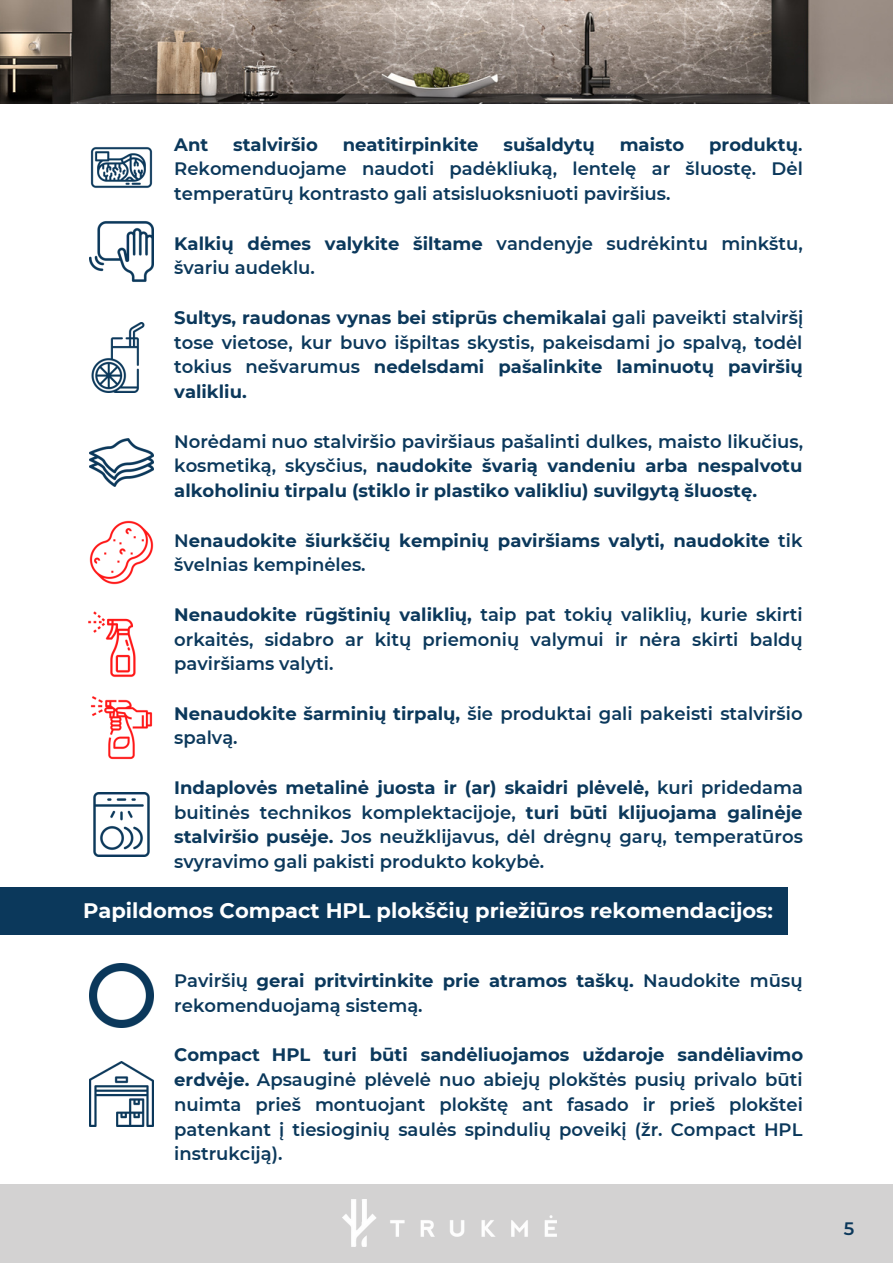
<style>
.page{position:relative;width:893px;height:1264px;background:#fff}
.page>*{position:absolute;margin:0;border:0;box-sizing:border-box;transform-origin:0 0}
.t1{font:700 21px "Montserrat";color:#fff}
.t2{font:600 18px/24.8px "Montserrat";color:#0b385b;text-align:justify}
.t3{font:700 18px/24.8px "Montserrat";color:#0b385b;text-align:justify}
.s1{font-weight:700}
.s2{font-weight:600}
</style>
<div class="page">
<img style="left:0;top:0;width:892px;height:103px">
<div style="left:0;top:1184px;width:892px;height:78px;background:#d3d2d2"></div>
<img style="left:342px;top:1199px;width:214px;height:47px">
<div style="left:0;top:886px;width:787px;height:48px;background:#0b385b"></div>
<img style="left:89px;top:963px;width:64px;height:64px">
<img style="left:89px;top:1061px;width:64px;height:65px">
<img style="left:89px;top:221px;width:64px;height:61px">
<img style="left:90px;top:147px;width:63px;height:41px">
<img style="left:91px;top:322px;width:54px;height:70px">
<img style="left:89px;top:438px;width:64px;height:49px">
<img style="left:88px;top:611px;width:48px;height:66px">
<img style="left:90px;top:696px;width:63px;height:64px">
<img style="left:93px;top:792px;width:57px;height:64px">
<img style="left:89px;top:520px;width:64px;height:64px">
<p class="t3" style="left:174px;top:132px;width:36px">Ant</p>
<p class="t3" style="left:233px;top:132px;width:86px">stalviršio</p>
<p class="t3" style="left:342px;top:132px;width:137px">neatitirpinkite</p>
<p class="t3" style="left:503px;top:132px;width:93px">sušaldytų</p>
<p class="t3" style="left:619px;top:132px;width:66px">maisto</p>
<p class="t2" style="left:174px;top:132px;width:630px;text-indent:535px"><span class="s1">produktų</span>.<br>Rekomenduojame naudoti padėkliuką, lentelę ar šluostę. Dėl temperatūrų kontrasto gali atsisluoksniuoti paviršius.</p>
<p class="t2" style="left:174px;top:231px;width:630px"><span class="s1">Kalkių dėmes valykite šiltame</span> vandenyje sudrėkintu minkštu, švariu audeklu.</p>
<p class="t2" style="left:174px;top:305px;width:630px"><span class="s1">Sultys, raudonas vynas bei stiprūs chemikalai</span> gali paveikti stalviršį tose vietose, kur buvo išpiltas skystis, pakeisdami jo spalvą, todėl tokius nešvarumus <span class="s1">nedelsdami pašalinkite laminuotų paviršių valikliu.</span></p>
<p class="t3" style="left:174px;top:429px;width:630px"><span class="s2">Norėdami nuo stalviršio paviršiaus pašalinti dulkes, maisto likučius, kosmetiką, skysčius,</span> naudokite švarią vandeniu arba nespalvotu alkoholiniu tirpalu (stiklo ir plastiko valikliu) suvilgytą šluostę.</p>
<p class="t3" style="left:174px;top:527px;width:629px"><span class="s2">N</span>enaudokite šiurkščių kempinių paviršiams valyti, naudokite <span class="s2">tik švelnias kempinėles.</span></p>
<p class="t2" style="left:174px;top:602px;width:630px"><span class="s1">Nenaudokite rūgštinių valiklių,</span> taip pat tokių valiklių, kurie skirti orkaitės, sidabro ar kitų priemonių valymui ir nėra skirti baldų paviršiams valyti.</p>
<p class="t2" style="left:174px;top:701px;width:629px"><span class="s1">Nenaudokite šarminių tirpalų,</span> šie produktai gali pakeisti stalviršio spalvą.</p>
<p class="t2" style="left:174px;top:775px;width:630px"><span class="s1">Indaplovės metalinė juosta ir (ar) skaidri plėvelė,</span> kuri pridedama buitinės technikos komplektacijoje, <span class="s1">turi būti klijuojama galinėje stalviršio pusėje.</span> Jos neužklijavus, dėl drėgnų garų, temperatūros svyravimo gali pakisti produkto kokybė.</p>
<p class="t1" style="left:83px;top:897px;width:691px">Papildomos Compact HPL plokščių priežiūros rekomendacijos:</p>
<p class="t2" style="left:174px;top:968px;width:630px">Paviršių <span class="s1">gerai pritvirtinkite prie atramos taškų.</span> Naudokite mūsų rekomenduojamą sistemą.</p>
<p class="t2" style="left:174px;top:1042px;width:630px"><span class="s1">Compact HPL turi būti sandėliuojamos uždaroje sandėliavimo erdvėje.</span> Apsauginė plėvelė nuo abiejų plokštės pusių privalo būti nuimta prieš montuojant plokštę ant fasado ir prieš plokštei patenkant į tiesioginių saulės spindulių poveikį (žr. Compact HPL instrukciją).</p>
<p class="t2" style="left:843px;top:1216px;width:12px">5</p>
</div>
